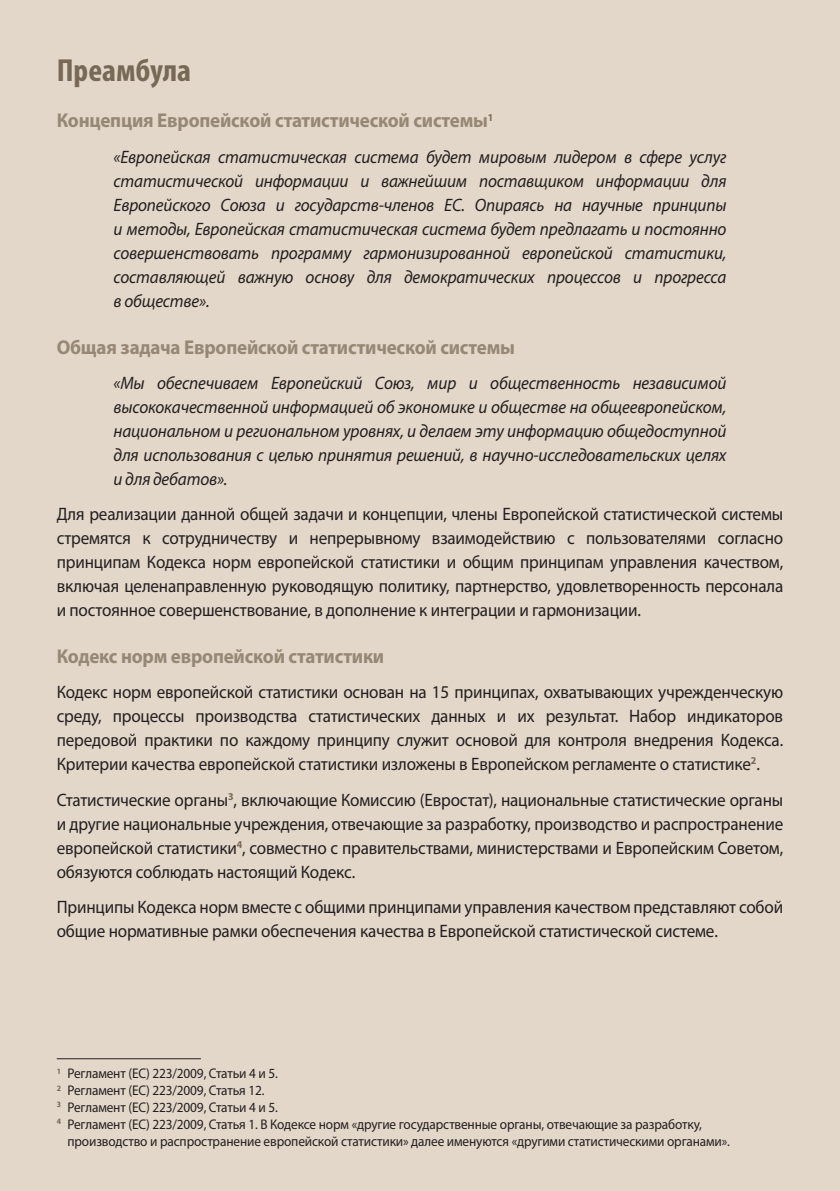
<style>
.page{position:relative;width:840px;height:1191px;background:#fff}
.page>*{position:absolute;margin:0;border:0;box-sizing:border-box;transform-origin:0 0}
.P6{font:700 condensed 32px "Myriad Pro";color:#786956}
.P8{font:700 20px "Myriad Pro";letter-spacing:-.01em;color:#968874;scale:.95 1}
.P9{font:18px/24px "Myriad Pro";letter-spacing:-.01em;color:#231f20;text-align:justify;scale:.95 1}
.P7{font:italic 18px/24px "Myriad Pro";letter-spacing:-.01em;color:#231f20;text-align:justify;scale:.95 1}
.Fn{font:14px/16.8px "Myriad Pro";letter-spacing:-.01em;color:#231f20;scale:.95 1}
</style>
<div class="page">
<div style="left:0;top:0;width:839px;height:1191px;background:#e3d7c9"></div>
<hr style="left:57px;top:1058px;width:144px;height:1px;background:#231f20">
<p class="P6" style="left:57px;top:52px;width:136px">Преамбула</p>
<p class="P8" style="left:57px;top:108px;width:461px">Концепция Европейской статистической системы<sup>1</sup></p>
<p class="P7" style="left:113px;top:144px;width:646px">«Европейская статистическая система будет мировым лидером в сфере услуг статистической информации и важнейшим поставщиком информации для Европейского Союза и государств‑членов ЕС. Опираясь на научные принципы и методы, Европейская статистическая система будет предлагать и постоянно совершенствовать программу гармонизированной европейской статистики, составляющей важную основу для демократических процессов и прогресса в обществе».</p>
<p class="P8" style="left:57px;top:334px;width:483px">Общая задача Европейской статистической системы</p>
<p class="P7" style="left:113px;top:370px;width:646px">«Мы обеспечиваем Европейский Союз, мир и общественность независимой высококачественной информацией об экономике и обществе на общеевропейском, национальном и региональном уровнях, и делаем эту информацию общедоступной для использования с целью принятия решений, в научно‑исследовательских целях и для дебатов».</p>
<p class="P9" style="left:57px;top:502px;width:765px">Для реализации данной общей задачи и концепции, члены Европейской статистической системы стремятся к сотрудничеству и непрерывному взаимодействию с пользователями согласно принципам Кодекса норм европейской статистики и общим принципам управления качеством, включая целенаправленную руководящую политику, партнерство, удовлетворенность персонала и постоянное совершенствование, в дополнение к интеграции и гармонизации.</p>
<p class="P8" style="left:57px;top:643px;width:346px">Кодекс норм европейской статистики</p>
<p class="P9" style="left:57px;top:680px;width:765px">Кодекс норм европейской статистики основан на 15 принципах, охватывающих учрежденческую среду, процессы производства статистических данных и их результат. Набор индикаторов передовой практики по каждому принципу служит основой для контроля внедрения Кодекса.<br>Критерии качества европейской статистики изложены в Европейском регламенте о статистике<sup>2</sup>.</p>
<p class="P9" style="left:57px;top:787px;width:765px">Статистические органы<sup>3</sup>, включающие Комиссию (Евростат), национальные статистические органы и другие национальные учреждения, отвечающие за разработку, производство и распространение европейской статистики<sup>4</sup>, совместно с правительствами, министерствами и Европейским Советом, обязуются соблюдать настоящий Кодекс.</p>
<p class="P9" style="left:57px;top:894px;width:765px">Принципы Кодекса норм вместе с общими принципами управления качеством представляют собой общие нормативные рамки обеспечения качества в Европейской статистической системе.</p>
<p class="Fn" style="left:57px;top:1065px;width:234px"><sup>1</sup> Регламент (ЕС) 223/2009, Статьи 4 и 5.</p>
<p class="Fn" style="left:57px;top:1081px;width:220px"><sup>2</sup> Регламент (ЕС) 223/2009, Статья 12.</p>
<p class="Fn" style="left:57px;top:1098px;width:234px"><sup>3</sup> Регламент (ЕС) 223/2009, Статьи 4 и 5.</p>
<p class="Fn" style="left:67px;top:1115px;width:698px;text-indent:-11px"><sup>4</sup> Регламент (ЕС) 223/2009, Статья 1. В Кодексе норм «другие государственные органы, отвечающие за разработку, производство и распространение европейской статистики» далее именуются «другими статистическими органами».</p>
</div>
